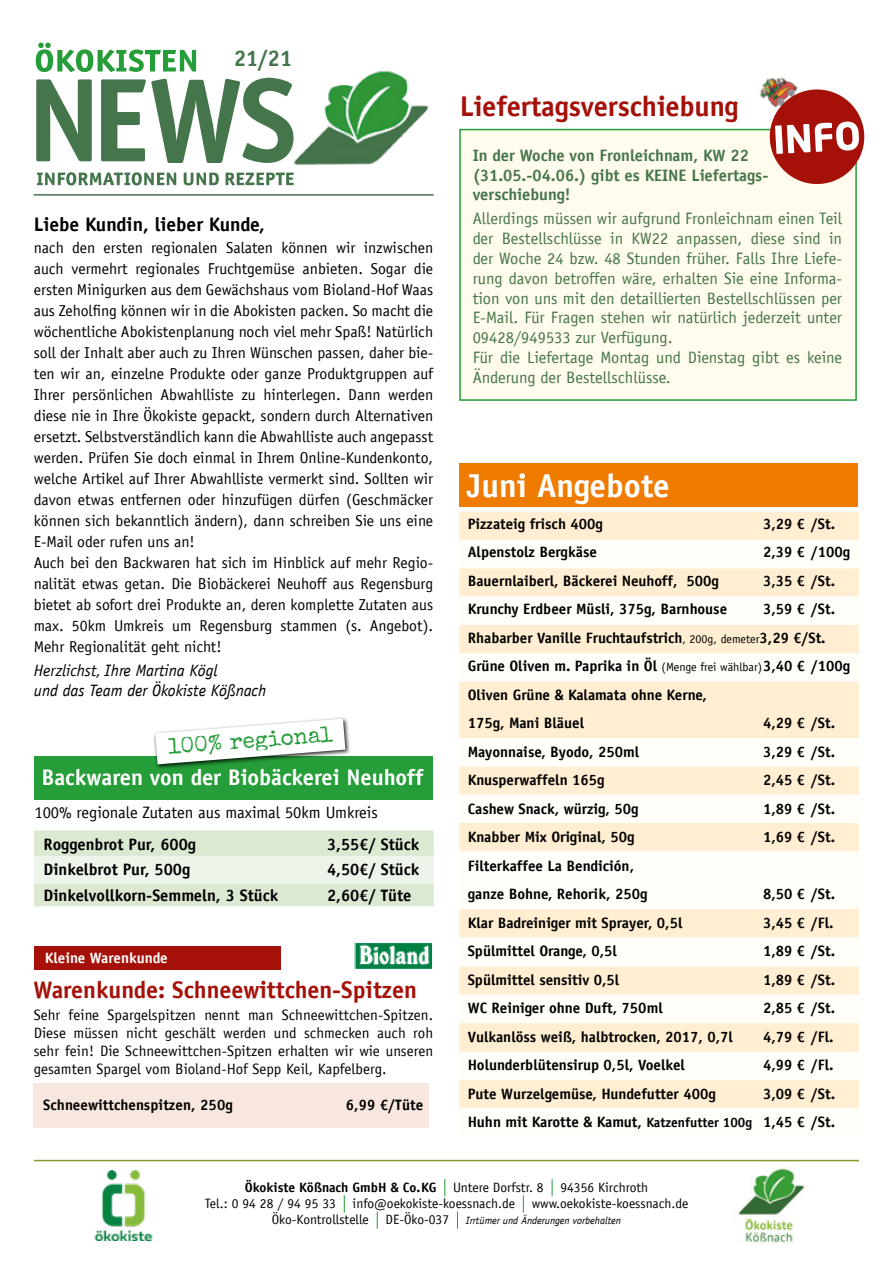
<style>
.page{position:relative;width:893px;height:1263px;background:#fff}
.page>*{position:absolute;margin:0;border:0;box-sizing:border-box;transform-origin:0 0}
.t1{font:700 33px "Officina Sans LT";color:#fff}
.t2{font:700 28.5px "Officina Sans LT";letter-spacing:-.005em;color:#a51008}
.t3{font:700 24px "Officina Sans LT";color:#a51008}
.t4{font:700 22.5px "Officina Sans LT";color:#fff}
.t5{font:22.5px "Special Elite";color:#259d38}
.t6{font:700 22.5px "Officina Sans LT";color:#45754b}
.t7{font:700 19.5px "Officina Sans LT";color:#000}
.t8{font:16.5px/19.8px "Officina Sans LT";color:#45754b}
.t9{font:700 16.5px "Officina Sans LT";color:#000}
.t10{font:700 16.5px/19.8px "Officina Sans LT";color:#45754b}
.t11{font:italic 16.5px/19.8px "Officina Sans LT";color:#000}
.t12{font:16.5px "Officina Sans LT";color:#000}
.t13{font:15.75px/21px "Officina Sans LT";color:#000}
.t14{font:700 15px/28.5px "Officina Sans LT";color:#000}
.t15{font:15px/18px "Officina Sans LT";letter-spacing:.005em;color:#000;text-align:justify}
.t16{font:700 15px "Officina Sans LT";color:#fff}
.t17{font:13.5px/16.2px "Officina Sans LT";color:#000;text-align:center}
.t18{font:italic 10.5px "Officina Sans LT";color:#000}
.s1{font-family:"Officina San ITC"}
.s2{font-weight:400;font-size:12px}
.s3{font-size:13.5px}
.s4{font-weight:700}
.s5{font-style:normal;font-size:13.5px}
</style>
<div class="page">
<hr style="left:34px;top:194px;width:399px;height:2px;background:#45754b">
<svg style="left:36px;top:43px;width:160px;height:29px"></svg>
<svg style="left:36px;top:78px;width:254px;height:85px"></svg>
<img style="left:290px;top:71px;width:139px;height:94px">
<svg style="left:37px;top:172px;width:257px;height:13px"></svg>
<img style="left:738px;top:1168px;width:67px;height:76px">
<hr style="left:34px;top:1160px;width:825px;height:1px;background:#85962c">
<svg style="left:444px;top:1179px;width:1px;height:17px"></svg>
<svg style="left:552px;top:1179px;width:1px;height:17px"></svg>
<svg style="left:344px;top:1195px;width:1px;height:17px"></svg>
<svg style="left:523px;top:1195px;width:1px;height:17px"></svg>
<svg style="left:377px;top:1212px;width:1px;height:16px"></svg>
<svg style="left:457px;top:1212px;width:1px;height:16px"></svg>
<img style="left:94px;top:1170px;width:59px;height:70px">
<div style="left:459px;top:463px;width:399px;height:44px;background:#ef7b00"></div>
<div style="left:459px;top:512px;width:400px;height:28px;background:#ffeed1"></div>
<svg style="left:459px;top:568px;width:400px;height:541px;fill:#ffeed1"></svg>
<div style="left:459px;top:129px;width:398px;height:272px;background:#fffbed;border:2px solid #259d38"></div>
<svg style="left:764px;top:89px;width:101px;height:98px"></svg>
<img style="left:760px;top:77px;width:43px;height:38px">
<div style="left:34px;top:1083px;width:395px;height:45px;background:#f7e7df"></div>
<div style="left:34px;top:946px;width:247px;height:24px;background:#a51008"></div>
<div style="left:34px;top:830px;width:400px;height:76px;background:#dbe8d2"></div>
<div style="left:34px;top:856px;width:400px;height:27px;background:#edf4ea"></div>
<div style="left:34px;top:756px;width:399px;height:43px;background:#259d38"></div>
<div style="left:152px;top:717px;width:198px;height:52px;background:#000;opacity:.88"></div>
<svg style="left:152px;top:717px;width:197px;height:50px"></svg>
<img style="left:356px;top:944px;width:75px;height:24px">
<div style="left:354px;top:942px;width:79px;height:28px;border:1px solid #fff"></div>
<h3 class="t6" style="left:234px;top:44px;width:60px">21/21</h3>
<p class="t7" style="left:34px;top:212px;width:233px">Liebe Kundin, lieber Kunde,</p>
<p class="t13" style="left:34px;top:237px;width:401px">nach den ersten regionalen Salaten können wir inzwischen auch vermehrt regionales Fruchtgemüse anbieten. Sogar die ersten Minigurken aus dem Gewächshaus vom Bioland-Hof Waas aus Zeholfing können wir in die Abokisten packen. So macht die wöchentliche Abokistenplanung noch viel mehr Spaß! Natürlich soll der Inhalt aber auch zu Ihren Wünschen passen, daher bie&shy;ten wir an, einzelne Produkte oder ganze Produktgruppen auf Ihrer persönlichen Abwahlliste zu hinterlegen. Dann werden diese nie in Ihre Ökokiste gepackt, sondern durch Alternativen ersetzt. Selbstverständlich kann die Abwahlliste auch angepasst werden. Prüfen Sie doch einmal in Ihrem Online-Kundenkonto, welche Artikel auf Ihrer Abwahlliste vermerkt sind. Sollten wir davon etwas entfernen oder hinzufügen dürfen (Geschmäcker können sich bekanntlich ändern), dann schreiben Sie uns eine E-Mail oder rufen uns an!<br>Auch bei den Backwaren hat sich im Hinblick auf mehr Regio&shy;nalität etwas getan. Die Biobäckerei Neuhoff aus Regensburg bietet ab sofort drei Produkte an, deren komplette Zutaten aus max. 50km Umkreis um Regensburg stammen (s. Angebot).<br>Mehr Regionalität geht nicht!</p>
<p class="t11" style="left:34px;top:661px;width:234px"><span class="s1">Herzlichst,</span> Ihre Martina Kögl<br>und das Team der Ökokiste Kößnach</p>
<h3 class="t5" style="left:167px;top:733px;width:167px;rotate:-5deg">100% regional</h3>
<h3 class="t4" style="left:42px;top:763px;width:383px">Backwaren von der Biobäckerei Neuhoff</h3>
<p class="t12" style="left:34px;top:803px;width:345px">100% regionale Zutaten aus maximal 50km Umkreis</p>
<p class="t9" style="left:44px;top:834px;width:154px">Roggenbrot Pur, 600g</p>
<p class="t9" style="left:327px;top:834px;width:94px">3,55€/ Stück</p>
<p class="t9" style="left:44px;top:859px;width:148px">Dinkelbrot Pur, 500g</p>
<p class="t9" style="left:327px;top:859px;width:94px">4,50€/ Stück</p>
<p class="t9" style="left:44px;top:885px;width:236px">Dinkelvollkorn-Semmeln, 3 Stück</p>
<p class="t9" style="left:327px;top:885px;width:86px">2,60€/ Tüte</p>
<p class="t16" style="left:45px;top:949px;width:124px">Kleine Warenkunde</p>
<h3 class="t3" style="left:33px;top:974px;width:385px">Warenkunde: Schneewittchen-Spitzen</h3>
<p class="t15" style="left:34px;top:1006px;width:401px">Sehr feine Spargelspitzen nennt man Schneewittchen-Spitzen.<br>Diese müssen nicht geschält werden und schmecken auch roh sehr fein! Die Schneewittchen-Spitzen erhalten wir wie unseren gesamten Spargel vom Bioland-Hof Sepp Keil, Kapfelberg.</p>
<p class="t14" style="left:43px;top:1090px;width:191px">Schneewittchenspitzen, 250g</p>
<p class="t14" style="left:346px;top:1090px;width:79px">6,99 €/Tüte</p>
<h2 class="t2" style="left:460px;top:89px;width:280px">Liefertagsverschiebung</h2>
<p class="t10" style="left:473px;top:145px;width:297px">In der Woche von Fronleichnam, KW 22 (31.05.-04.06.) gibt es KEINE Liefertags&shy;verschiebung!</p>
<p class="t8" style="left:473px;top:209px;width:371px">Allerdings müssen wir aufgrund Fronleichnam einen Teil der Bestellschlüsse in KW22 anpassen, diese sind in der Woche 24 bzw. 48 Stunden früher. Falls Ihre Liefe&shy;rung davon betroffen wäre, erhalten Sie eine Informa&shy;tion von uns mit den detaillierten Bestellschlüssen per E-Mail. Für Fragen stehen wir natürlich jederzeit unter 09428/949533 zur Verfügung.<br>Für die Liefertage Montag und Dienstag gibt es keine Änderung der Bestellschlüsse.</p>
<h1 class="t1" style="left:467px;top:465px;width:204px">Juni Angebote</h1>
<p class="t14" style="left:468px;top:509px;width:137px">Pizzateig frisch 400g</p>
<p class="t14" style="left:763px;top:509px;width:74px">3,29 € /St.</p>
<p class="t14" style="left:468px;top:538px;width:131px">Alpenstolz Bergkäse</p>
<p class="t14" style="left:763px;top:538px;width:89px">2,39 € /100g</p>
<p class="t14" style="left:468px;top:566px;width:253px">Bauernlaiberl, Bäckerei Neuhoff, 500g</p>
<p class="t14" style="left:763px;top:566px;width:74px">3,35 € /St.</p>
<p class="t14" style="left:468px;top:595px;width:261px">Krunchy Erdbeer Müsli, 375g, Barnhouse</p>
<p class="t14" style="left:468px;top:595px;width:384px;text-indent:295px">3,59 € /St.<br>Rhabarber Vanille Fruchtaufstrich<span class="s2">, 200g, demeter</span>3,29 €/St.<br>Grüne Oliven m. Paprika in Öl <span class="s2">(Menge frei wählbar)</span>3,40 € /100g Oliven Grüne &amp; Kalamata ohne Kerne,<br>175g, Mani Bläuel</p>
<p class="t14" style="left:763px;top:709px;width:74px">4,29 € /St.</p>
<p class="t14" style="left:468px;top:737px;width:173px">Mayonnaise, Byodo, 250ml</p>
<p class="t14" style="left:763px;top:737px;width:74px">3,29 € /St.</p>
<p class="t14" style="left:468px;top:766px;width:138px">Knusperwaffeln 165g</p>
<p class="t14" style="left:763px;top:766px;width:74px">2,45 € /St.</p>
<p class="t14" style="left:468px;top:794px;width:172px">Cashew Snack, würzig, 50g</p>
<p class="t14" style="left:763px;top:794px;width:74px">1,89 € /St.</p>
<p class="t14" style="left:468px;top:823px;width:168px">Knabber Mix Original, 50g</p>
<p class="t14" style="left:763px;top:823px;width:74px">1,69 € /St.</p>
<p class="t14" style="left:468px;top:851px;width:181px">Filterkaffee La Bendición, ganze Bohne, Rehorik, 250g</p>
<p class="t14" style="left:763px;top:880px;width:74px">8,50 € /St.</p>
<p class="t14" style="left:468px;top:908px;width:216px">Klar Badreiniger mit Sprayer, 0,5l</p>
<p class="t14" style="left:763px;top:908px;width:72px">3,45 € /Fl.</p>
<p class="t14" style="left:468px;top:937px;width:151px">Spülmittel Orange, 0,5l</p>
<p class="t14" style="left:763px;top:937px;width:74px">1,89 € /St.</p>
<p class="t14" style="left:468px;top:965px;width:153px">Spülmittel sensitiv 0,5l</p>
<p class="t14" style="left:763px;top:965px;width:74px">1,89 € /St.</p>
<p class="t14" style="left:468px;top:994px;width:197px">WC Reiniger ohne Duft, 750ml</p>
<p class="t14" style="left:763px;top:994px;width:74px">2,85 € /St.</p>
<p class="t14" style="left:468px;top:1022px;width:267px">Vulkanlöss weiß, halbtrocken, 2017, 0,7l</p>
<p class="t14" style="left:763px;top:1022px;width:72px">4,79 € /Fl.</p>
<p class="t14" style="left:468px;top:1051px;width:219px">Holunderblütensirup 0,5l, Voelkel</p>
<p class="t14" style="left:763px;top:1051px;width:72px">4,99 € /Fl.</p>
<p class="t14" style="left:468px;top:1079px;width:250px">Pute Wurzelgemüse, Hundefutter 400g</p>
<p class="t14" style="left:468px;top:1079px;width:369px;text-align:right">3,09 € /St.<br>Huhn mit Karotte &amp; Kamut, <span class="s3">Katzenfutter 100g</span> 1,45 € /St.</p>
<p class="t17" style="left:205px;top:1179px;width:485px"><span class="s4">Ökokiste Kößnach GmbH &amp; Co.KG</span> Untere Dorfstr. 8 94356 Kirchroth<br>Tel.: 0 94 28 / 94 95 33 info@oekokiste-koessnach.de www.oekokiste-koessnach.de</p>
<p class="t18" style="left:272px;top:1215px;width:351px"><span class="s5">Öko-Kontrollstelle DE-Öko-037</span> Irrtümer und Änderungen vorbehalten</p>
</div>
